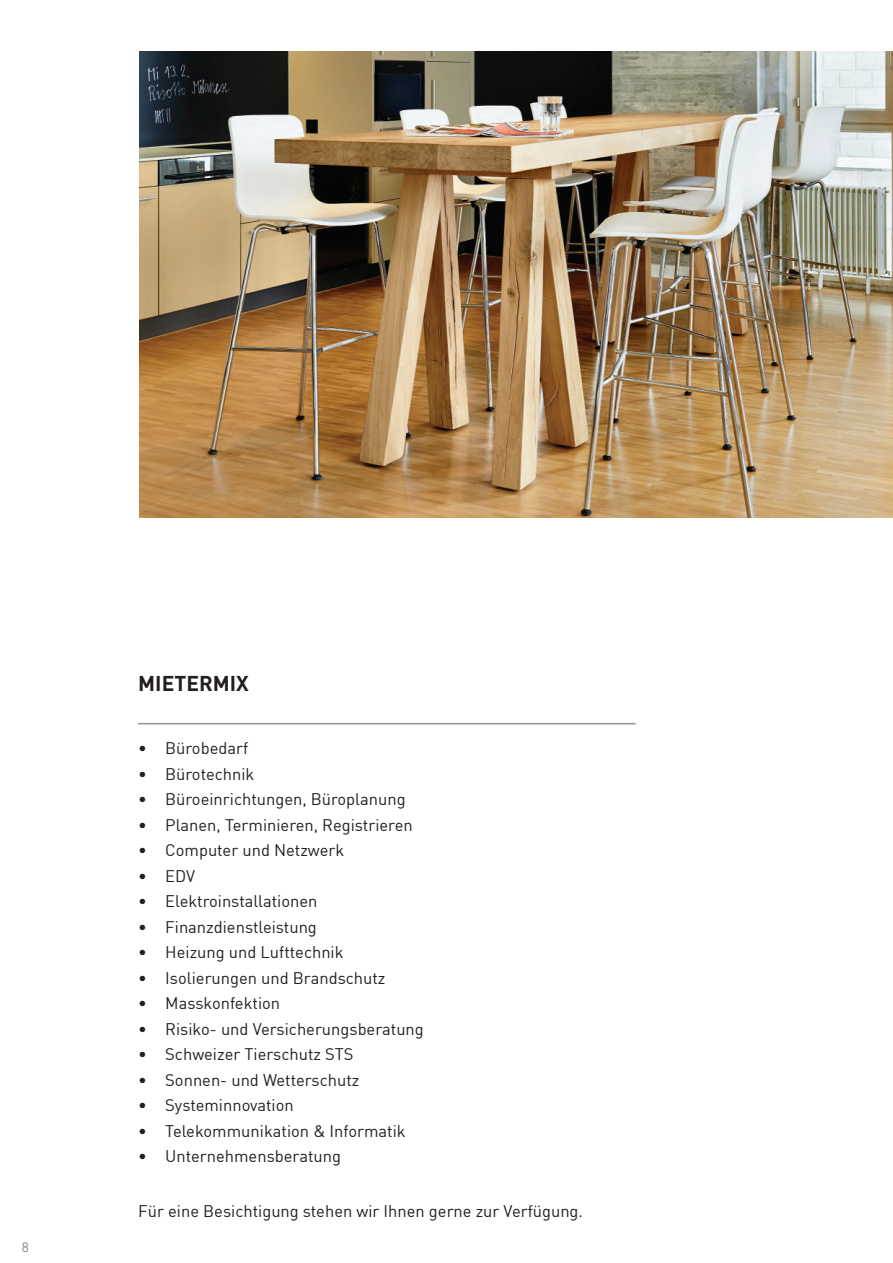
<style>
.page{position:relative;width:893px;height:1263px;background:#fff}
.page>*{position:absolute;margin:0;border:0;box-sizing:border-box;transform-origin:0 0}
.t1{font:700 21px "DIN";color:#231f20}
.t2{font:16.5px "DIN";color:#231f20}
.t3{font:13.5px "DIN";color:#808285}
</style>
<div class="page">
<img style="left:139px;top:51px;width:754px;height:466px">
<hr style="left:138px;top:723px;width:498px;height:1px;background:#929497">
<p class="t3" style="left:22px;top:1239px;width:9px">8</p>
<p class="t1" style="left:138px;top:670px;width:30px">MIETERMI</p>
<p class="t1" style="left:236px;top:670px;width:14px">X</p>
<p class="t2" style="left:138px;top:738px;width:111px">• Bürobedarf</p>
<p class="t2" style="left:138px;top:764px;width:118px">• Bürotechnik</p>
<p class="t2" style="left:138px;top:789px;width:269px">• Büroeinrichtungen, Büroplanung</p>
<p class="t2" style="left:138px;top:815px;width:276px">• Planen, Terminieren, Registrieren</p>
<p class="t2" style="left:138px;top:840px;width:208px">• Computer und Netzwerk</p>
<p class="t2" style="left:138px;top:866px;width:58px">• EDV</p>
<p class="t2" style="left:138px;top:891px;width:181px">• Elektroinstallationen</p>
<p class="t2" style="left:138px;top:917px;width:180px">• Finanzdienstleistung</p>
<p class="t2" style="left:138px;top:942px;width:207px">• Heizung und Lufttechnik</p>
<p class="t2" style="left:138px;top:968px;width:249px">• Isolierungen und Brandschutz</p>
<p class="t2" style="left:138px;top:993px;width:143px">• Masskonfektion</p>
<p class="t2" style="left:138px;top:1019px;width:287px">• Risiko- und Versicherungsberatung</p>
<p class="t2" style="left:138px;top:1044px;width:217px">• Schweizer Tierschutz STS</p>
<p class="t2" style="left:138px;top:1069px;width:223px">• Sonnen- und Wetterschutz</p>
<p class="t2" style="left:138px;top:1095px;width:157px">• Systeminnovation</p>
<p class="t2" style="left:138px;top:1120px;width:269px">• Telekommunikation &amp; Informatik</p>
<p class="t2" style="left:138px;top:1146px;width:204px">• Unternehmensberatung</p>
<p class="t2" style="left:138px;top:1201px;width:446px">Für eine Besichtigung stehen wir Ihnen gerne zur Verfügung.</p>
</div>
